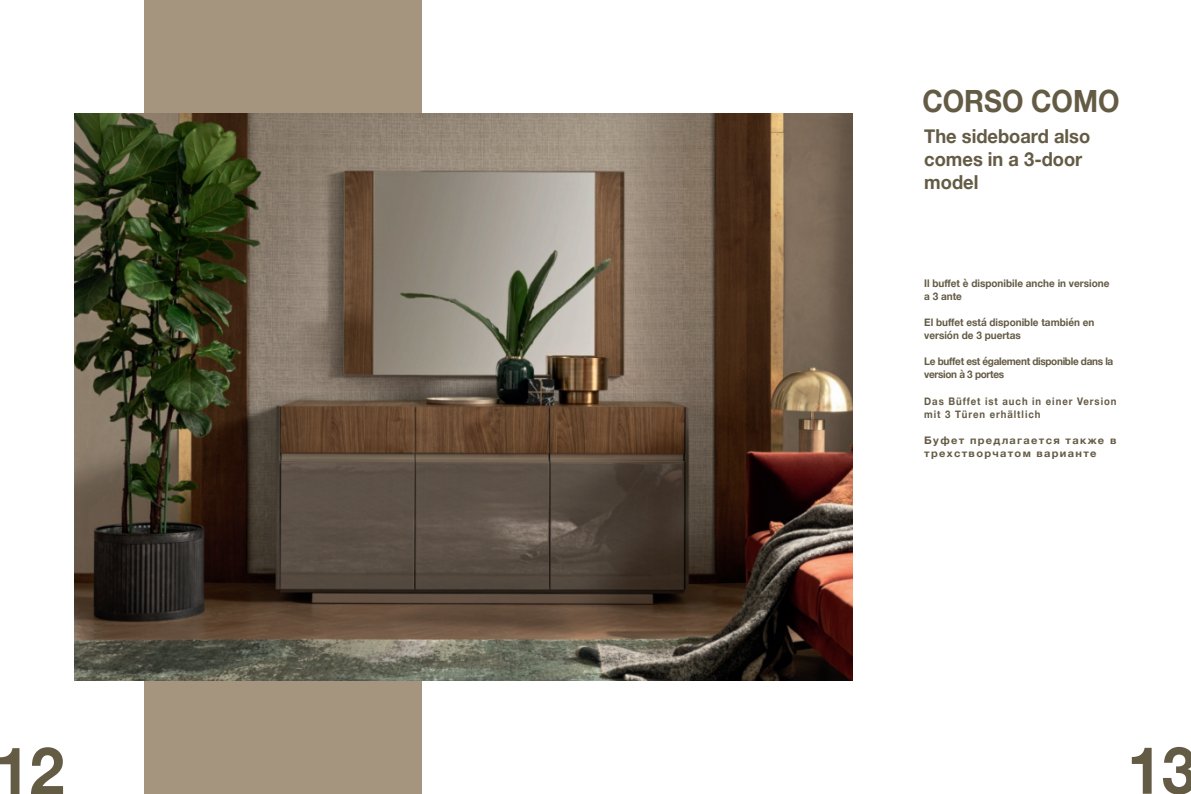
<style>
.page{position:relative;width:1191px;height:794px;background:#fff}
.page>*{position:absolute;margin:0;border:0;box-sizing:border-box;transform-origin:0 0}
.t1{font:700 65.62px "Helvetica Neue";color:#645b45;scale:.95 1}
.t2{font:700 30.62px "Helvetica Neue";color:#645b45;scale:.9 1}
.t3{font:700 19.25px/23.1px "Helvetica Neue";color:#645b45;scale:.95 1}
.t4{font:700 10.5px/12.6px "Helvetica Neue";color:#645b45;scale:.95 1}
.t5{font:700 10.5px/13.1px "Helvetica Neue";letter-spacing:-.03em;color:#645b45;scale:.95 1}
.t6{font:700 10.5px/13.1px "Helvetica Neue";letter-spacing:.1em;color:#645b45;scale:.91 1}
.t7{font:700 10.5px/13.1px "Helvetica Neue";letter-spacing:.12em;color:#645b45;scale:1.05 1}
</style>
<div class="page">
<div style="left:145px;top:0;width:277px;height:794px;background:#a5957f"></div>
<img style="left:74px;top:113px;width:778px;height:568px">
<h2 class="t2" style="left:922px;top:77px;width:220px">CORSO COMO</h2>
<h3 class="t3" style="left:924px;top:125px;width:176px">The sideboard also comes in a 3-door model</h3>
<p class="t4" style="left:924px;top:277px;width:196px">Il buffet è disponibile anche in versione a 3 ante</p>
<p class="t4" style="left:924px;top:316px;width:181px;line-height:13.1px">El buffet está disponible también en versión de 3 puertas</p>
<p class="t5" style="left:924px;top:355px;width:200px">Le buffet est également disponible dans la version à 3 portes</p>
<p class="t6" style="left:924px;top:394px;width:213px">Das Büffet ist auch in einer Version mit 3 Türen erhältlich</p>
<p class="t7" style="left:924px;top:434px;width:184px">Буфет предлагается также в трехстворчатом варианте</p>
<h1 class="t1" style="left:-5px;top:719px;width:74px">12</h1>
<h1 class="t1" style="left:1127px;top:719px;width:74px">13</h1>
</div>
